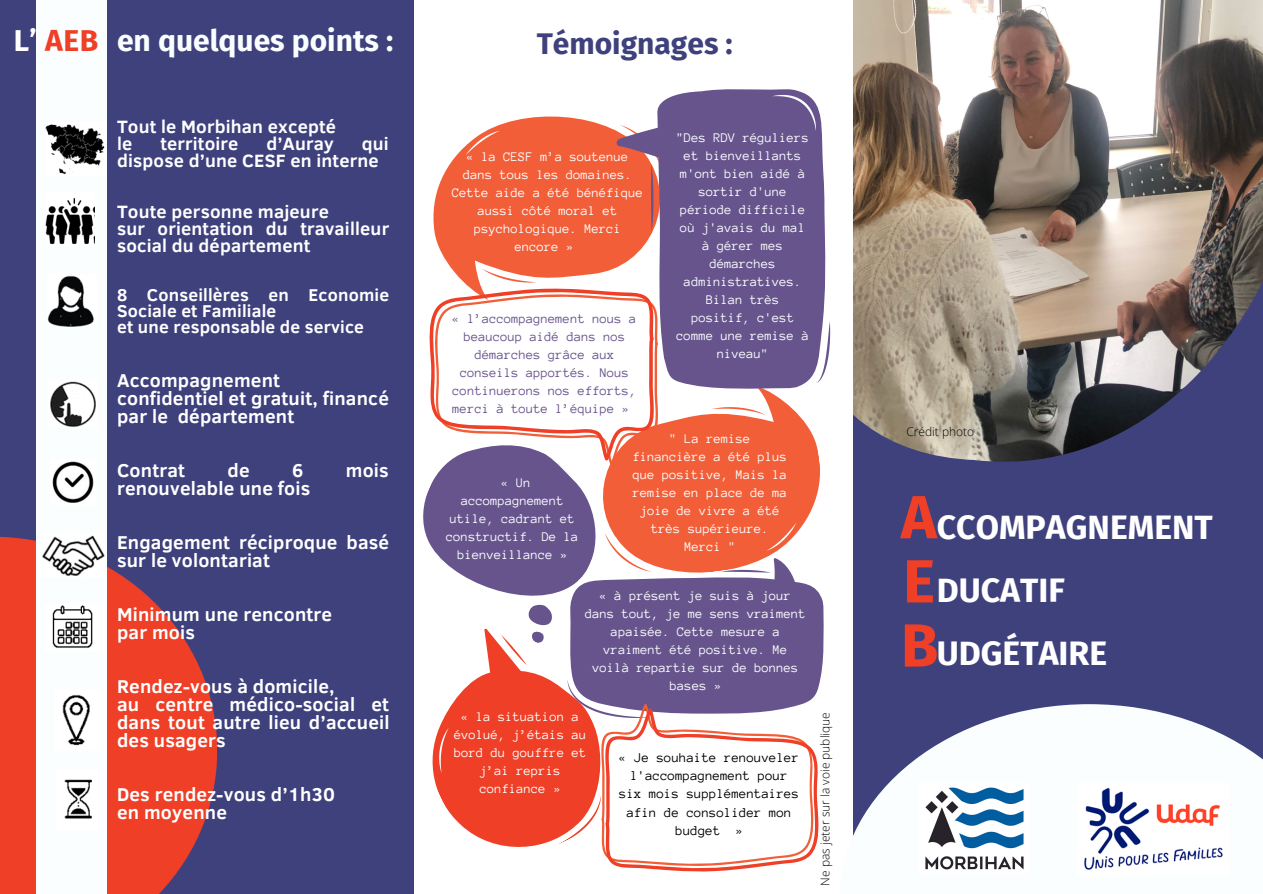
<style>
.page{position:relative;width:1263px;height:894px;background:#fff}
.page>*{position:absolute;margin:0;border:0;box-sizing:border-box;transform-origin:0 0}
.t1{font:700 60.75px/64.1px "Fira Sans";color:#ef3f26;text-align:justify}
.t2{font:700 33.75px/63px "Fira Sans";color:#fff}
.t3{font:700 30px "Fira Sans";color:#fafeff}
.t4{font:700 30px "Fira Sans";color:#3f417d}
.t5{font:700 30px "Fira Sans";color:#ef3f26}
.t6{font:700 19.05px/18px "Clear Sans";letter-spacing:.01em;color:#fff}
.t7{font:700 18.3px/16.8px "Clear Sans";letter-spacing:.01em;color:#fff}
.t8{font:700 17.55px/15.8px "Clear Sans";letter-spacing:.01em;color:#fff}
.t9{font:13.8px/18.3px "Anonymous Pro";color:#000;text-align:center}
.t10{font:13.5px/18px "Anonymous Pro";color:#fafeff;text-align:center}
.t11{font:13.5px/18px "Anonymous Pro";color:#68548d;text-align:center}
.t12{font:300 12px "Open Sans";color:#000}
.s1{color:#fff}
</style>
<div class="page">
<div style="left:0;top:0;width:1263px;height:893px;background:#3f417d"></div>
<img style="left:852px;top:0;width:411px;height:475px">
<div style="left:414px;top:0;width:438px;height:893px;background:#fff"></div>
<svg style="left:0;top:536px;width:217px;height:357px;fill:#ef3f26"></svg>
<div style="left:37px;top:0;width:70px;height:893px;background:#fafeff"></div>
<img style="left:45px;top:124px;width:60px;height:51px">
<img style="left:45px;top:198px;width:50px;height:46px">
<img style="left:47px;top:275px;width:47px;height:51px">
<img style="left:50px;top:381px;width:46px;height:46px">
<img style="left:52px;top:461px;width:42px;height:42px">
<img style="left:42px;top:535px;width:63px;height:41px">
<img style="left:52px;top:605px;width:41px;height:43px">
<img style="left:62px;top:695px;width:28px;height:51px">
<img style="left:64px;top:779px;width:28px;height:40px">
<svg style="left:852px;top:704px;width:411px;height:189px;fill:#fafeff"></svg>
<img style="left:1078px;top:783px;width:150px;height:92px">
<svg style="left:623px;top:388px;width:197px;height:134px;fill:#f25e38"></svg>
<svg style="left:712px;top:401px;width:53px;height:21px"></svg>
<svg style="left:423px;top:465px;width:200px;height:66px;background:#8b6f97"></svg>
<div style="left:657px;top:89px;width:169px;height:299px;background:#68548d"></div>
<svg style="left:816px;top:321px;width:14px;height:62px"></svg>
<svg style="left:772px;top:95px;width:44px;height:36px;background:#756397"></svg>
<svg style="left:430px;top:116px;width:247px;height:349px"></svg>
<svg style="left:425px;top:522px;width:399px;height:349px"></svg>
<img style="left:920px;top:783px;width:109px;height:89px">
<h3 class="t5" style="left:14px;top:23px;width:86px"><span class="s1">L’</span> AEB</h3>
<h3 class="t3" style="left:117px;top:23px;width:278px">en quelques points :</h3>
<h3 class="t7" style="left:117px;top:118px;width:221px">Tout le Morbihan excepté le</h3>
<h3 class="t7" style="left:160px;top:134px;width:80px">territoire</h3>
<h3 class="t7" style="left:266px;top:134px;width:69px">d’Auray</h3>
<h3 class="t7" style="left:117px;top:134px;width:273px;text-indent:245px">qui dispose d’une CESF en interne</h3>
<h3 class="t7" style="left:117px;top:202px;width:274px">Toute personne majeure<br>sur orientation du travailleur social du département</h3>
<p class="t8" style="left:117px;top:286px;width:274px">8 Conseillères en Economie<br>Sociale et Familiale<br>et une responsable de service</p>
<h3 class="t6" style="left:117px;top:370px;width:273px">Accompagnement confidentiel et gratuit, financé par le département</h3>
<h3 class="t6" style="left:117px;top:460px;width:70px">Contrat</h3>
<h3 class="t6" style="left:228px;top:460px;width:24px">de</h3>
<h3 class="t6" style="left:292px;top:460px;width:13px">6</h3>
<h3 class="t6" style="left:346px;top:460px;width:44px">mois</h3>
<h3 class="t6" style="left:117px;top:478px;width:195px">renouvelable une fois</h3>
<h3 class="t6" style="left:117px;top:532px;width:274px">Engagement réciproque basé sur le volontariat</h3>
<h3 class="t6" style="left:117px;top:604px;width:217px">Minimum une rencontre par mois</h3>
<h3 class="t6" style="left:117px;top:676px;width:274px">Rendez-vous à domicile,<br>au centre médico-social et dans tout autre lieu d’accueil des usagers</h3>
<h3 class="t6" style="left:117px;top:784px;width:219px">Des rendez-vous d’1h30 en moyenne</h3>
<h3 class="t4" style="left:537px;top:26px;width:198px">Témoignages :</h3>
<p class="t10" style="left:452px;top:147px;width:193px">« la CESF m’a soutenue dans tous les domaines.<br>Cette aide a été bénéfique aussi côté moral et psychologique. Merci encore »</p>
<p class="t11" style="left:453px;top:309px;width:185px">« l’accompagnement nous a beaucoup aidé dans nos démarches grâce aux conseils apportés. Nous continuerons nos efforts, merci à toute l’équipe »</p>
<p class="t10" style="left:677px;top:128px;width:134px">"Des RDV réguliers et bienveillants m'ont bien aidé à sortir d'une période difficile où j'avais du mal à gérer mes démarches administratives.<br>Bilan très positif, c'est comme une remise à niveau"</p>
<p class="t10" style="left:446px;top:473px;width:134px">« Un accompagnement utile, cadrant et constructif. De la bienveillance »</p>
<p class="t10" style="left:633px;top:429px;width:156px">" La remise financière a été plus que positive, Mais la remise en place de ma joie de vivre a été très supérieure.<br>Merci "</p>
<p class="t10" style="left:585px;top:587px;width:222px">« à présent je suis à jour dans tout, je me sens vraiment apaisée. Cette mesure a vraiment été positive. Me voilà repartie sur de bonnes bases »</p>
<p class="t10" style="left:454px;top:707px;width:134px">« la situation a évolué, j’étais au bord du gouffre et j’ai repris confiance »</p>
<p class="t9" style="left:619px;top:748px;width:181px">« Je souhaite renouveler l'accompagnement pour six mois supplémentaires afin de consolider mon budget »</p>
<p class="t12" style="left:817px;top:885px;width:175px;rotate:-90deg">Ne pas jeter sur la voie publique</p>
<p class="t12" style="left:906px;top:423px;width:69px">Crédit photo</p>
<h1 class="t1" style="left:901px;top:485px;width:39px">A E B</h1>
<h2 class="t2" style="left:937px;top:496px;width:277px">CCOMPAGNEMENT<br>DUCATIF<br>UDGÉTAIRE</h2>
</div>
